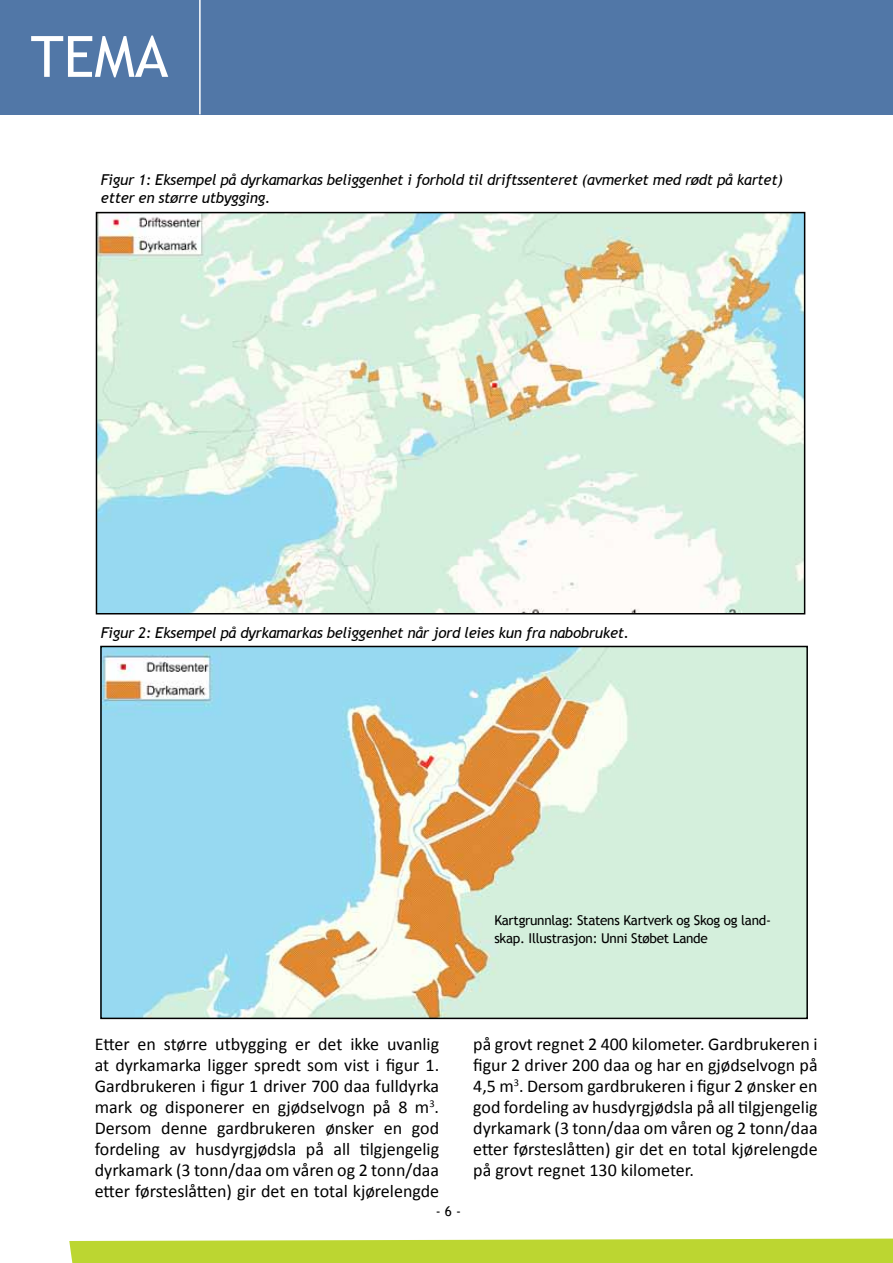
<style>
.page{position:relative;width:893px;height:1263px;background:#fff}
.page>*{position:absolute;margin:0;border:0;box-sizing:border-box;transform-origin:0 0}
.t1{font:57px "Trebuchet MS";color:#fff}
.t2{font:18px/21px "Calibri";color:#000;text-align:justify}
.t3{font:italic 15px/18px "Trebuchet MS";letter-spacing:-.02em;color:#000}
.t4{font:13.5px/18px "Trebuchet MS";letter-spacing:-.02em;color:#000}
</style>
<div class="page">
<div style="left:0;top:0;width:893px;height:114px;background:#5177a7"></div>
<hr style="left:199px;top:0;width:2px;height:114px;background:#fff">
<svg style="left:69px;top:1238px;width:824px;height:25px;background:#c0d840"></svg>
<img style="left:99px;top:215px;width:703px;height:396px">
<div style="left:96px;top:212px;width:709px;height:402px;border:2px solid #000"></div>
<img style="left:103px;top:649px;width:702px;height:367px">
<div style="left:100px;top:646px;width:708px;height:373px;border:2px solid #000"></div>
<h1 class="t1" style="left:31px;top:23px;width:139px">TEMA</h1>
<p class="t3" style="left:101px;top:171px;width:683px">Figur 1: Eksempel på dyrkamarkas beliggenhet i forhold til driftssenteret (avmerket med rødt på kartet) etter en større utbygging.</p>
<p class="t3" style="left:101px;top:624px;width:530px">Figur 2: Eksempel på dyrkamarkas beliggenhet når jord leies kun fra nabobruket.</p>
<p class="t4" style="left:494px;top:911px;width:278px">Kartgrunnlag: Statens Kartverk og Skog og land&shy;skap. Illustrasjon: Unni Støbet Lande</p>
<p class="t2" style="left:95px;top:1033px;width:346px">Etter en større utbygging er det ikke uvanlig at dyrkamarka ligger spredt som vist i figur 1.<br>Gardbrukeren i figur 1 driver 700 daa fulldyrka mark og disponerer en gjødselvogn på 8 m<sup>3</sup>.<br>Dersom denne gardbrukeren ønsker en god fordeling av husdyrgjødsla på all tilgjengelig dyrkamark (3 tonn/daa om våren og 2 tonn/daa etter førsteslåtten) gir det en total kjørelengde</p>
<p class="t2" style="left:473px;top:1033px;width:346px">på grovt regnet 2 400 kilometer. Gardbrukeren i figur 2 driver 200 daa og har en gjødselvogn på 4,5 m<sup>3</sup>. Dersom gardbrukeren i figur 2 ønsker en god fordeling av husdyrgjødsla på all tilgjengelig dyrkamark (3 tonn/daa om våren og 2 tonn/daa etter førsteslåtten) gir det en total kjørelengde på grovt regnet 130 kilometer.</p>
<p class="t4" style="left:436px;top:1202px;width:27px">- 6 -</p>
</div>
